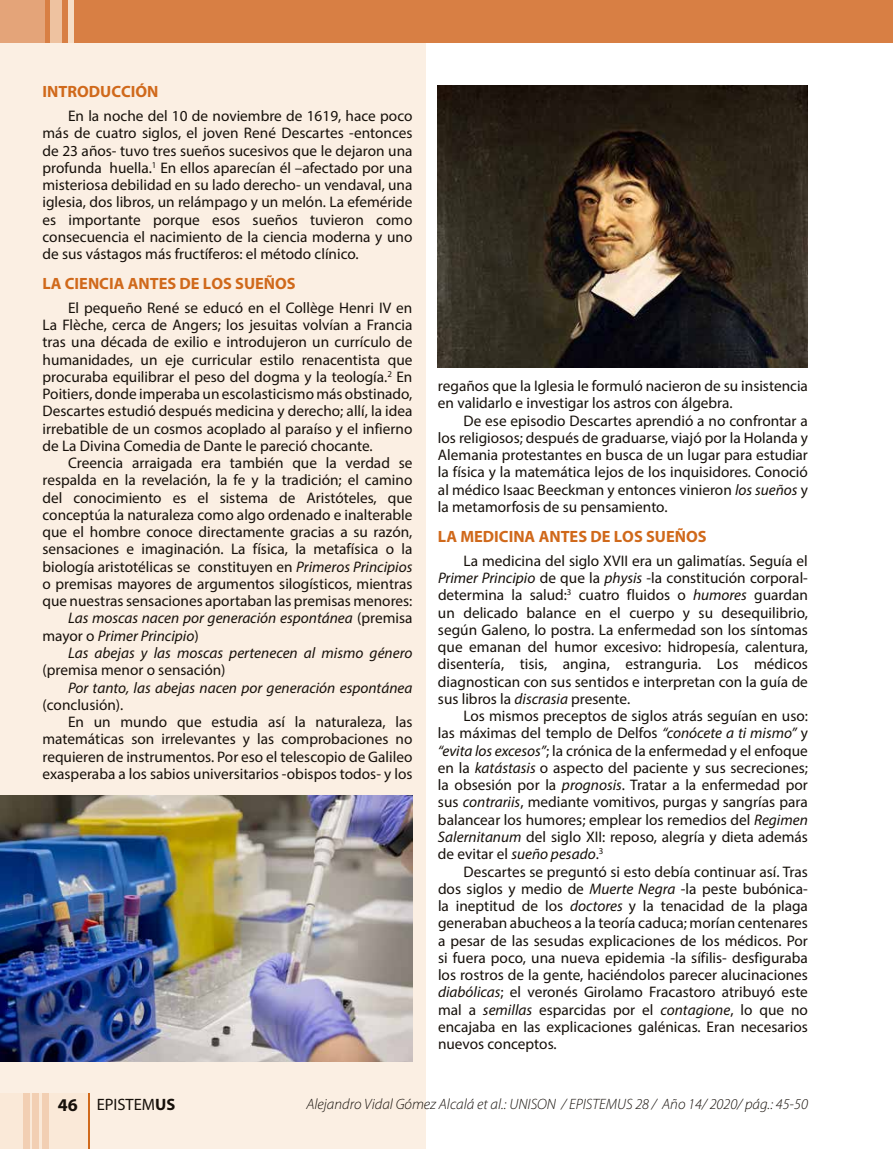
<style>
.page{position:relative;width:893px;height:1149px;background:#fff}
.page>*{position:absolute;margin:0;border:0;box-sizing:border-box;transform-origin:0 0}
.t1{font:16.5px "Myriad Pro";color:#16100a}
.t2{font:700 16.35px "Myriad Pro";color:#d0691b}
.t3{font:15.3px/17.2px "Myriad Pro";color:#16100a;text-align:justify}
.t4{font:italic 15.3px "Myriad Pro";color:#16100a}
.t5{font:italic 300 15px "Myriad Pro";color:#16100a}
.s1{font-style:italic}
.s2{font-style:normal}
.s3{font-weight:700;font-size:18px}
.s4{font-weight:700}
</style>
<div class="page">
<div style="left:0;top:0;width:425px;height:1148px;background:#fbefe3"></div>
<div style="left:0;top:0;width:893px;height:43px;background:#d87f44"></div>
<div style="left:0;top:0;width:44px;height:43px;background:#e4a479"></div>
<div style="left:50px;top:0;width:12px;height:43px;background:#eec2a0"></div>
<div style="left:68px;top:0;width:6px;height:43px;background:#f6dec7"></div>
<div style="left:0;top:1092px;width:89px;height:56px;background:#fae9d8"></div>
<div style="left:23px;top:1092px;width:6px;height:56px;background:#f2cfb3"></div>
<div style="left:32px;top:1092px;width:7px;height:56px;background:#f2cfb3"></div>
<div style="left:42px;top:1092px;width:6px;height:56px;background:#f2cfb3"></div>
<hr style="left:88px;top:1092px;width:1px;height:56px;background:#d0691b">
<img style="left:0;top:795px;width:412px;height:266px">
<img style="left:438px;top:85px;width:370px;height:282px">
<p class="t2" style="left:43px;top:81px;width:117px">INTRODUCCIÓN</p>
<p class="t3" style="left:43px;top:107px;width:371px;text-indent:26px">En la noche del 10 de noviembre de 1619, hace poco más de cuatro siglos, el joven René Descartes -entonces de 23 años- tuvo tres sueños sucesivos que le dejaron una profunda huella.<sup>1</sup> En ellos aparecían él –afectado por una misteriosa debilidad en su lado derecho- un vendaval, una iglesia, dos libros, un relámpago y un melón. La efeméride es importante porque esos sueños tuvieron como consecuencia el nacimiento de la ciencia moderna y uno de sus vástagos más fructíferos: el método clínico.</p>
<p class="t2" style="left:43px;top:273px;width:255px">LA CIENCIA ANTES DE LOS SUEÑOS</p>
<p class="t3" style="left:43px;top:299px;width:371px;text-indent:26px">El pequeño René se educó en el Collège Henri IV en La Flèche, cerca de Angers; los jesuitas volvían a Francia tras una década de exilio e introdujeron un currículo de humanidades, un eje curricular estilo renacentista que procuraba equilibrar el peso del dogma y la teología.<sup>2</sup> En Poitiers, donde imperaba un escolasticismo más obstinado, Descartes estudió después medicina y derecho; allí, la idea irrebatible de un cosmos acoplado al paraíso y el infierno de La Divina Comedia de Dante le pareció chocante.</p>
<p class="t3" style="left:68px;top:454px;width:346px">Creencia arraigada era también que la verdad se</p>
<p class="t3" style="left:43px;top:471px;width:371px">respalda en la revelación, la fe y la tradición; el camino</p>
<p class="t3" style="left:43px;top:488px;width:371px">del conocimiento es el sistema de Aristóteles, que</p>
<p class="t3" style="left:43px;top:506px;width:371px">conceptúa la naturaleza como algo ordenado e inalterable</p>
<p class="t3" style="left:43px;top:523px;width:371px">que el hombre conoce directamente gracias a su razón,</p>
<p class="t3" style="left:43px;top:540px;width:371px">sensaciones e imaginación. La física, la metafísica o la</p>
<p class="t3" style="left:43px;top:557px;width:371px">biología aristotélicas se constituyen en <span class="s1">Primeros Principios</span></p>
<p class="t3" style="left:43px;top:574px;width:371px">o premisas mayores de argumentos silogísticos, mientras</p>
<p class="t3" style="left:43px;top:592px;width:371px">que nuestras sensaciones aportaban las premisas menores:</p>
<p class="t4" style="left:68px;top:608px;width:346px">Las moscas nacen por generación espontánea <span class="s2">(premisa</span></p>
<p class="t4" style="left:43px;top:626px;width:158px"><span class="s2">mayor o</span> Primer Principio<span class="s2">)</span></p>
<p class="t4" style="left:68px;top:643px;width:346px">Las abejas y las moscas pertenecen al mismo género</p>
<p class="t3" style="left:43px;top:661px;width:185px">(premisa menor o sensación)</p>
<p class="t4" style="left:68px;top:677px;width:346px">Por tanto, las abejas nacen por generación espontánea</p>
<p class="t3" style="left:43px;top:695px;width:82px">(conclusión).</p>
<p class="t3" style="left:68px;top:712px;width:346px">En un mundo que estudia así la naturaleza, las</p>
<p class="t3" style="left:43px;top:730px;width:371px">matemáticas son irrelevantes y las comprobaciones no</p>
<p class="t3" style="left:43px;top:747px;width:371px">requieren de instrumentos. Por eso el telescopio de Galileo</p>
<p class="t3" style="left:43px;top:764px;width:371px">exasperaba a los sabios universitarios -obispos todos- y los</p>
<p class="t3" style="left:438px;top:377px;width:371px">regaños que la Iglesia le formuló nacieron de su insistencia en validarlo e investigar los astros con álgebra.</p>
<p class="t3" style="left:438px;top:411px;width:371px;text-indent:26px">De ese episodio Descartes aprendió a no confrontar a los religiosos; después de graduarse, viajó por la Holanda y Alemania protestantes en busca de un lugar para estudiar la física y la matemática lejos de los inquisidores. Conoció al médico Isaac Beeckman y entonces vinieron <span class="s1">los sueños</span> y la metamorfosis de su pensamiento.</p>
<p class="t2" style="left:438px;top:526px;width:270px">LA MEDICINA ANTES DE LOS SUEÑOS</p>
<p class="t3" style="left:438px;top:551px;width:371px;text-indent:26px">La medicina del siglo XVII era un galimatías. Seguía el <span class="s1">Primer Principio</span> de que la <span class="s1">physis</span> -la constitución corporal&shy;determina la salud:<sup>3</sup> cuatro fluidos o <span class="s1">humores</span> guardan un delicado balance en el cuerpo y su desequilibrio, según Galeno, lo postra. La enfermedad son los síntomas que emanan del humor excesivo: hidropesía, calentura, disentería, tisis, angina, estranguria. Los médicos diagnostican con sus sentidos e interpretan con la guía de sus libros la <span class="s1">discrasia</span> presente.</p>
<p class="t3" style="left:438px;top:707px;width:371px;text-indent:26px">Los mismos preceptos de siglos atrás seguían en uso: las máximas del templo de Delfos <span class="s1">“conócete a ti mismo”</span> y <span class="s1">“evita los excesos”</span>; la crónica de la enfermedad y el enfoque en la <span class="s1">katástasis</span> o aspecto del paciente y sus secreciones; la obsesión por la <span class="s1">prognosis</span>. Tratar a la enfermedad por sus <span class="s1">contrariis</span>, mediante vomitivos, purgas y sangrías para balancear los humores; emplear los remedios del <span class="s1">Regimen Salernitanum</span> del siglo XII: reposo, alegría y dieta además de evitar el <span class="s1">sueño pesado</span>.<sup>3</sup></p>
<p class="t3" style="left:438px;top:862px;width:371px;text-indent:26px">Descartes se preguntó si esto debía continuar así. Tras dos siglos y medio de <span class="s1">Muerte Negra</span> -la peste bubónica&shy;la ineptitud de los <span class="s1">doctores</span> y la tenacidad de la plaga generaban abucheos a la teoría caduca; morían centenares a pesar de las sesudas explicaciones de los médicos. Por si fuera poco, una nueva epidemia -la sífilis- desfiguraba los rostros de la gente, haciéndolos parecer alucinaciones <span class="s1">diabólicas</span>; el veronés Girolamo Fracastoro atribuyó este mal a <span class="s1">semillas</span> esparcidas por el <span class="s1">contagione</span>, lo que no encajaba en las explicaciones galénicas. Eran necesarios nuevos conceptos.</p>
<p class="t1" style="left:58px;top:1093px;width:119px"><span class="s3">46</span> EPISTEM<span class="s4">US</span></p>
<p class="t5" style="left:306px;top:1094px;width:503px">Alejandro Vidal Gómez Alcalá et al.: UNISON / EPISTEMUS 28 / Año 14/ 2020/ pág.: 45-50</p>
</div>
